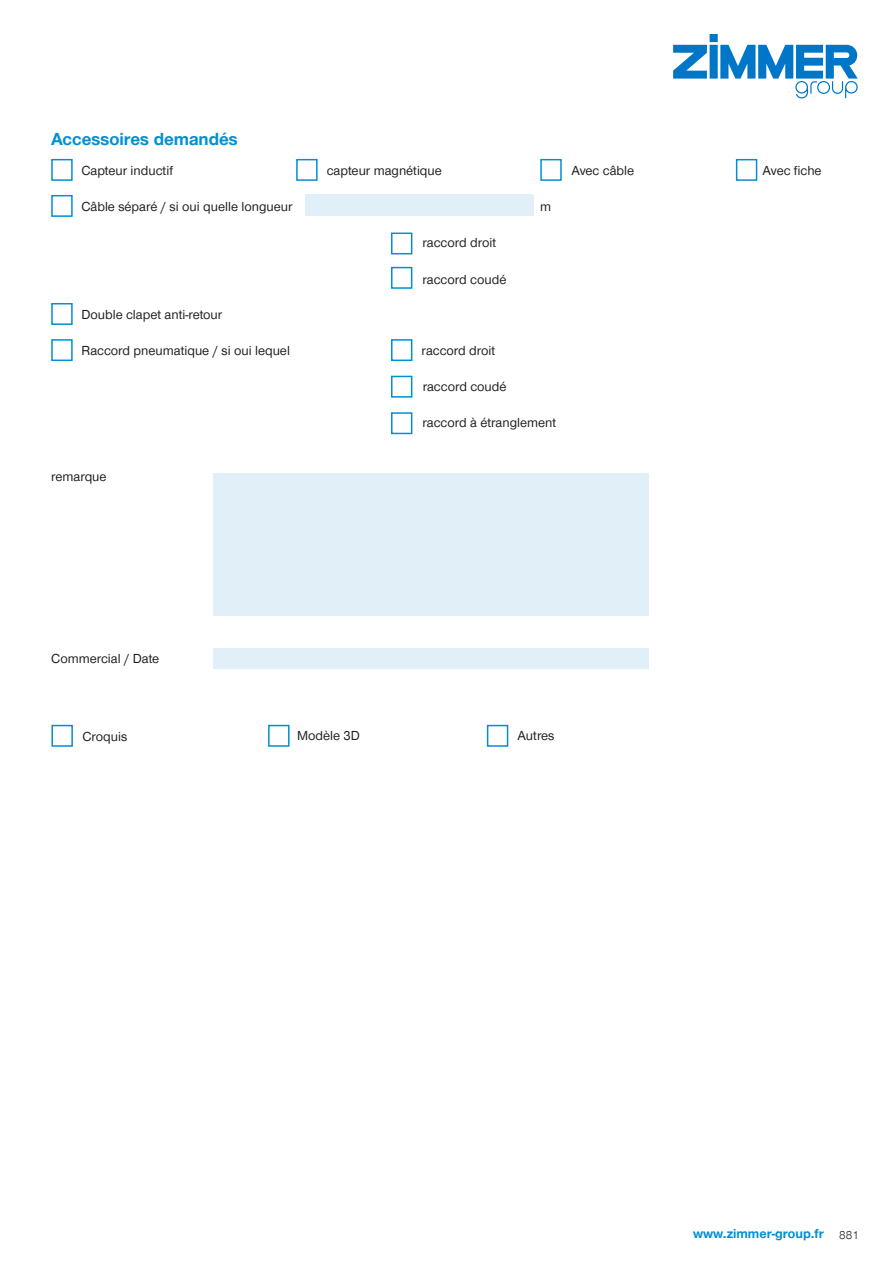
<style>
.page{position:relative;width:893px;height:1263px;background:#fff}
.page>*{position:absolute;margin:0;border:0;box-sizing:border-box;transform-origin:0 0}
.CF_AF_Überschrift_Ta{font:700 18px "Zimmer Group Sans";color:#008fd5}
.CB_AF_Tabellentext_I{font:13.5px "Zimmer Group Sans";color:#231f20}
.CB_AF_Seitenzahl_rec{font:700 13.5px "Zimmer Group Sans";color:#008fd5}
.CB_AF_Seitenzahl_rec-2{font:300 12px "Zimmer Group Sans";color:#231f20}
</style>
<div class="page">
<svg style="left:673px;top:34px;width:185px;height:65px"></svg>
<div style="left:51px;top:159px;width:22px;height:22px;border:2px solid #008fd5"></div>
<div style="left:51px;top:195px;width:22px;height:22px;border:2px solid #008fd5"></div>
<div style="left:51px;top:303px;width:22px;height:22px;border:2px solid #008fd5"></div>
<div style="left:51px;top:339px;width:22px;height:22px;border:2px solid #008fd5"></div>
<div style="left:296px;top:159px;width:22px;height:22px;border:2px solid #008fd5"></div>
<div style="left:540px;top:159px;width:22px;height:22px;border:2px solid #008fd5"></div>
<div style="left:391px;top:267px;width:21px;height:22px;border:2px solid #008fd5"></div>
<div style="left:391px;top:233px;width:21px;height:21px;border:2px solid #008fd5"></div>
<div style="left:391px;top:339px;width:21px;height:22px;border:2px solid #008fd5"></div>
<div style="left:736px;top:159px;width:21px;height:22px;border:2px solid #008fd5"></div>
<div style="left:391px;top:376px;width:21px;height:22px;border:2px solid #008fd5"></div>
<div style="left:391px;top:412px;width:21px;height:22px;border:2px solid #008fd5"></div>
<div style="left:305px;top:195px;width:228px;height:21px;background:#e1eff9"></div>
<div style="left:214px;top:473px;width:435px;height:142px;background:#e1eff9"></div>
<div style="left:51px;top:725px;width:22px;height:22px;border:2px solid #008fd5"></div>
<div style="left:487px;top:725px;width:21px;height:22px;border:2px solid #008fd5"></div>
<div style="left:268px;top:725px;width:22px;height:22px;border:2px solid #008fd5"></div>
<div style="left:213px;top:648px;width:436px;height:21px;background:#e1eff9"></div>
<p class="CF_AF_Überschrift_Ta" style="left:51px;top:126px;width:188px">Accessoires demandés</p>
<p class="CB_AF_Tabellentext_I" style="left:81px;top:161px;width:93px">Capteur inductif</p>
<p class="CB_AF_Tabellentext_I" style="left:81px;top:198px;width:212px">Câble séparé / si oui quelle longueur</p>
<p class="CB_AF_Tabellentext_I" style="left:81px;top:306px;width:142px">Double clapet anti-retour</p>
<p class="CB_AF_Tabellentext_I" style="left:81px;top:341px;width:210px">Raccord pneumatique / si oui lequel</p>
<p class="CB_AF_Tabellentext_I" style="left:51px;top:468px;width:57px">remarque</p>
<p class="CB_AF_Tabellentext_I" style="left:327px;top:161px;width:117px">capteur magnétique</p>
<p class="CB_AF_Tabellentext_I" style="left:422px;top:233px;width:75px">raccord droit</p>
<p class="CB_AF_Tabellentext_I" style="left:422px;top:270px;width:85px">raccord coudé</p>
<p class="CB_AF_Tabellentext_I" style="left:540px;top:198px;width:13px">m</p>
<p class="CB_AF_Tabellentext_I" style="left:571px;top:161px;width:64px">Avec câble</p>
<p class="CB_AF_Tabellentext_I" style="left:422px;top:341px;width:75px">raccord droit</p>
<p class="CB_AF_Tabellentext_I" style="left:423px;top:378px;width:85px">raccord coudé</p>
<p class="CB_AF_Tabellentext_I" style="left:422px;top:414px;width:135px">raccord à étranglement</p>
<p class="CB_AF_Tabellentext_I" style="left:51px;top:650px;width:110px">Commercial / Date</p>
<p class="CB_AF_Tabellentext_I" style="left:82px;top:727px;width:46px">Croquis</p>
<p class="CB_AF_Tabellentext_I" style="left:297px;top:726px;width:64px">Modèle 3D</p>
<p class="CB_AF_Tabellentext_I" style="left:517px;top:726px;width:39px">Autres</p>
<p class="CB_AF_Tabellentext_I" style="left:763px;top:161px;width:61px">Avec fiche</p>
<p class="CB_AF_Seitenzahl_rec" style="left:693px;top:1225px;width:132px">www.zimmer-group.fr</p>
<p class="CB_AF_Seitenzahl_rec-2" style="left:839px;top:1227px;width:21px">881</p>
</div>
